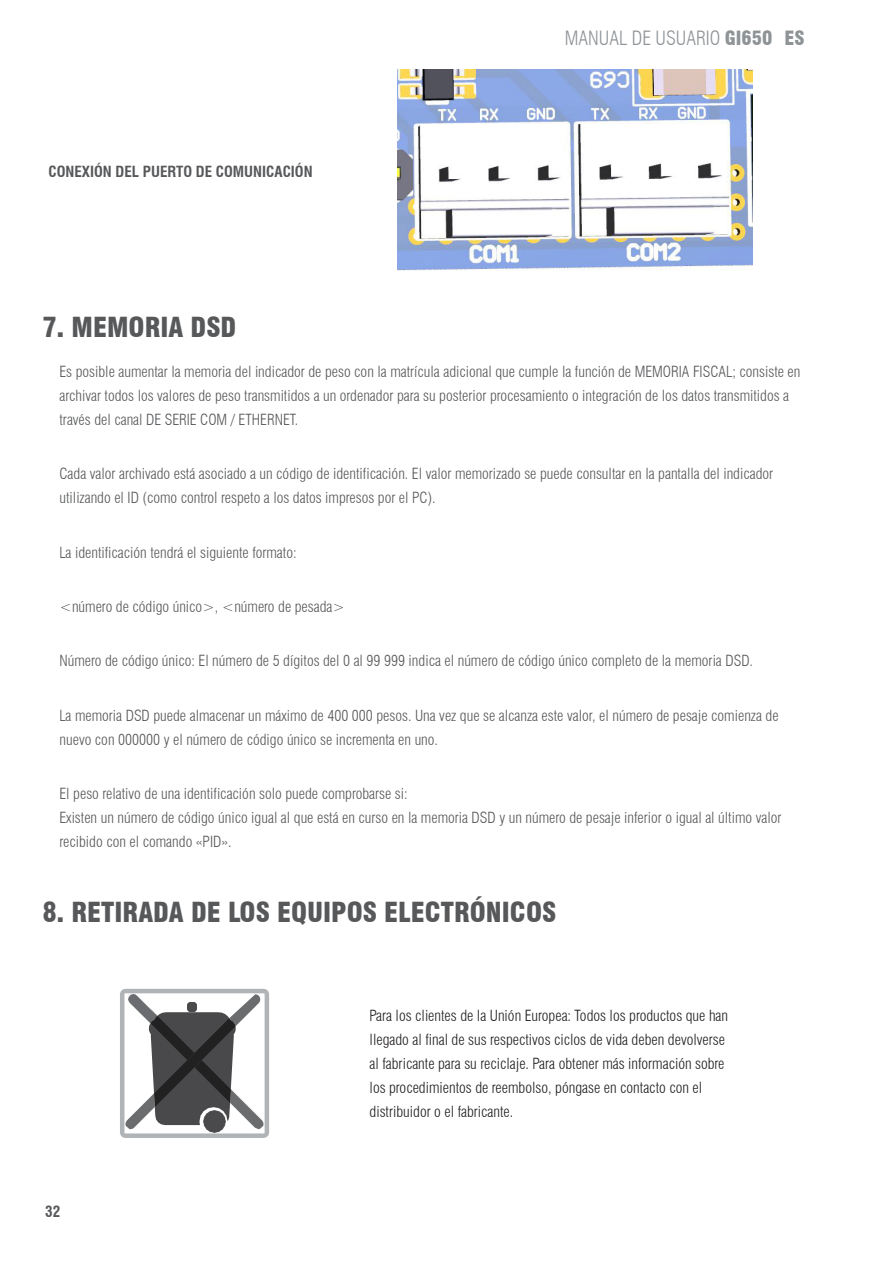
<style>
.page{position:relative;width:893px;height:1263px;background:#fff}
.page>*{position:absolute;margin:0;border:0;box-sizing:border-box;transform-origin:0 0}
.t1{font:900 condensed 27px "Swiss 721 BT";color:#57585a}
.t2{font:300 condensed 19.2px "Swiss 721 BT";color:#8e9396}
.t3{font:300 condensed 15px/24px "Swiss 721 BT";color:#57585a}
.t4{font:300 condensed 15px/24px "Swiss 721 BT";color:#231f20}
.t5{font:700 condensed 15px "Swiss 721 BT";color:#57585a}
.s1{font-weight:900}
.s2{font-weight:900;color:#fff}
</style>
<div class="page">
<img style="left:397px;top:70px;width:355px;height:201px">
<svg style="left:120px;top:989px;width:149px;height:149px"></svg>
<p class="t5" style="left:49px;top:162px;width:266px">CONEXIÓN DEL PUERTO DE COMUNICACIÓN</p>
<p class="t2" style="left:565px;top:27px;width:241px">MANUAL DE USUARIO <span class="s1">GI650</span> <span class="s2">ES</span></p>
<h1 class="t1" style="left:43px;top:311px;width:195px">7. MEMORIA DSD</h1>
<p class="t3" style="left:60px;top:359px;width:742px">Es posible aumentar la memoria del indicador de peso con la matrícula adicional que cumple la función de MEMORIA FISCAL; consiste en archivar todos los valores de peso transmitidos a un ordenador para su posterior procesamiento o integración de los datos transmitidos a través del canal DE SERIE COM / ETHERNET.</p>
<p class="t3" style="left:60px;top:462px;width:715px">Cada valor archivado está asociado a un código de identificación. El valor memorizado se puede consultar en la pantalla del indicador utilizando el ID (como control respeto a los datos impresos por el PC).</p>
<p class="t3" style="left:60px;top:540px;width:239px">La identificación tendrá el siguiente formato:</p>
<p class="t3" style="left:60px;top:594px;width:287px">&lt;número de código único&gt;, &lt;número de pesada&gt;</p>
<p class="t3" style="left:60px;top:649px;width:695px">Número de código único: El número de 5 dígitos del 0 al 99 999 indica el número de código único completo de la memoria DSD.</p>
<p class="t3" style="left:60px;top:703px;width:721px">La memoria DSD puede almacenar un máximo de 400 000 pesos. Una vez que se alcanza este valor, el número de pesaje comienza de nuevo con 000000 y el número de código único se incrementa en uno.</p>
<p class="t3" style="left:60px;top:781px;width:723px">El peso relativo de una identificación solo puede comprobarse si:<br>Existen un número de código único igual al que está en curso en la memoria DSD y un número de pesaje inferior o igual al último valor recibido con el comando «PID».</p>
<h1 class="t1" style="left:43px;top:896px;width:515px">8. RETIRADA DE LOS EQUIPOS ELECTRÓNICOS</h1>
<p class="t5" style="left:45px;top:1202px;width:17px">32</p>
<p class="t4" style="left:370px;top:1003px;width:360px">Para los clientes de la Unión Europea: Todos los productos que han llegado al final de sus respectivos ciclos de vida deben devolverse al fabricante para su reciclaje. Para obtener más información sobre los procedimientos de reembolso, póngase en contacto con el distribuidor o el fabricante.</p>
</div>
